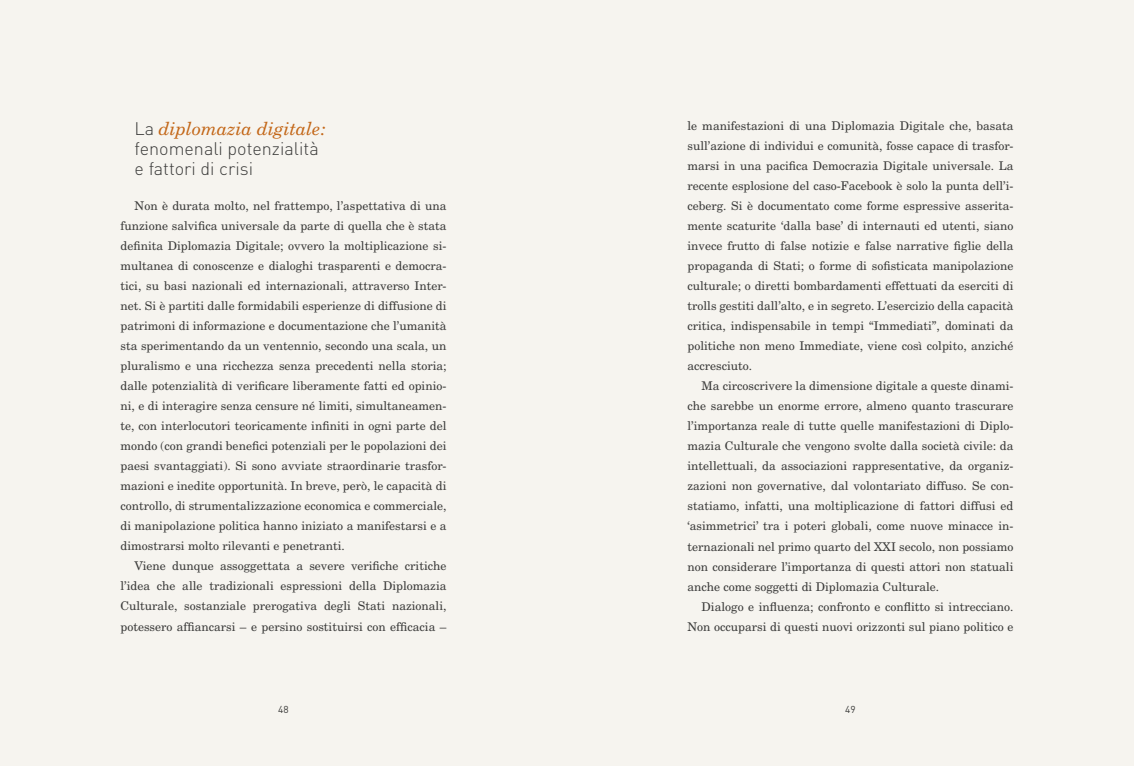
<style>
.page{position:relative;width:1134px;height:766px;background:#fff}
.page>*{position:absolute;margin:0;border:0;box-sizing:border-box;transform-origin:0 0}
.t1{font:300 18px/20px "DIN";color:#3c3c3b}
.t2{font:italic 18px "New Century Schlbk";color:#c36718}
.t3{font:12px/20px "New Century Schlbk";color:#3c3c3b;text-align:justify}
.t4{font:10px "DIN";color:#3c3c3b}
.s1{font-family:"DIN";font-weight:300;font-style:normal;color:#3c3c3b}
</style>
<div class="page">
<div style="left:0;top:0;width:1134px;height:765px;background:#f6f4ef"></div>
<h1 class="t2" style="left:135px;top:118px;width:192px"><span class="s1">La</span> diplomazia digitale:</h1>
<h1 class="t1" style="left:135px;top:138px;width:186px">fenomenali potenzialità e fattori di crisi</h1>
<p class="t3" style="left:120px;top:195px;width:328px;text-indent:14px">Non è durata molto, nel frattempo, l’aspettativa di una funzione salvifica universale da parte di quella che è stata definita Diplomazia Digitale; ovvero la moltiplicazione si&shy;multanea di conoscenze e dialoghi trasparenti e democra&shy;tici, su basi nazionali ed internazionali, attraverso Inter&shy;net. Si è partiti dalle formidabili esperienze di diffusione di patrimoni di informazione e documentazione che l’umanità sta sperimentando da un ventennio, secondo una scala, un pluralismo e una ricchezza senza precedenti nella storia; dalle potenzialità di verificare liberamente fatti ed opinio&shy;ni, e di interagire senza censure né limiti, simultaneamen&shy;te, con interlocutori teoricamente infiniti in ogni parte del mondo (con grandi benefici potenziali per le popolazioni dei paesi svantaggiati). Si sono avviate straordinarie trasfor&shy;mazioni e inedite opportunità. In breve, però, le capacità di controllo, di strumentalizzazione economica e commerciale, di manipolazione politica hanno iniziato a manifestarsi e a dimostrarsi molto rilevanti e penetranti.</p>
<p class="t3" style="left:120px;top:555px;width:327px;text-indent:14px">Viene dunque assoggettata a severe verifiche critiche l’idea che alle tradizionali espressioni della Diplomazia Culturale, sostanziale prerogativa degli Stati nazionali, potessero affiancarsi – e persino sostituirsi con efficacia –</p>
<p class="t3" style="left:687px;top:115px;width:328px">le manifestazioni di una Diplomazia Digitale che, basata sull’azione di individui e comunità, fosse capace di trasfor&shy;marsi in una pacifica Democrazia Digitale universale. La recente esplosione del caso-Facebook è solo la punta dell’i&shy;ceberg. Si è documentato come forme espressive asserita&shy;mente scaturite ‘dalla base’ di internauti ed utenti, siano invece frutto di false notizie e false narrative figlie della propaganda di Stati; o forme di sofisticata manipolazione culturale; o diretti bombardamenti effettuati da eserciti di trolls gestiti dall’alto, e in segreto. L’esercizio della capacità critica, indispensabile in tempi “Immediati”, dominati da politiche non meno Immediate, viene così colpito, anziché accresciuto.</p>
<p class="t3" style="left:687px;top:375px;width:328px;text-indent:14px">Ma circoscrivere la dimensione digitale a queste dinami&shy;che sarebbe un enorme errore, almeno quanto trascurare l’importanza reale di tutte quelle manifestazioni di Diplo&shy;mazia Culturale che vengono svolte dalla società civile: da intellettuali, da associazioni rappresentative, da organiz&shy;zazioni non governative, dal volontariato diffuso. Se con&shy;statiamo, infatti, una moltiplicazione di fattori diffusi ed ‘asimmetrici’ tra i poteri globali, come nuove minacce in&shy;ternazionali nel primo quarto del XXI secolo, non possiamo non considerare l’importanza di questi attori non statuali anche come soggetti di Diplomazia Culturale.</p>
<p class="t3" style="left:687px;top:595px;width:327px;text-align:right">Dialogo e influenza; confronto e conflitto si intrecciano.<br>Non occuparsi di questi nuovi orizzonti sul piano politico e</p>
<p class="t4" style="left:278px;top:703px;width:12px">48</p>
<p class="t4" style="left:845px;top:703px;width:12px">49</p>
</div>
